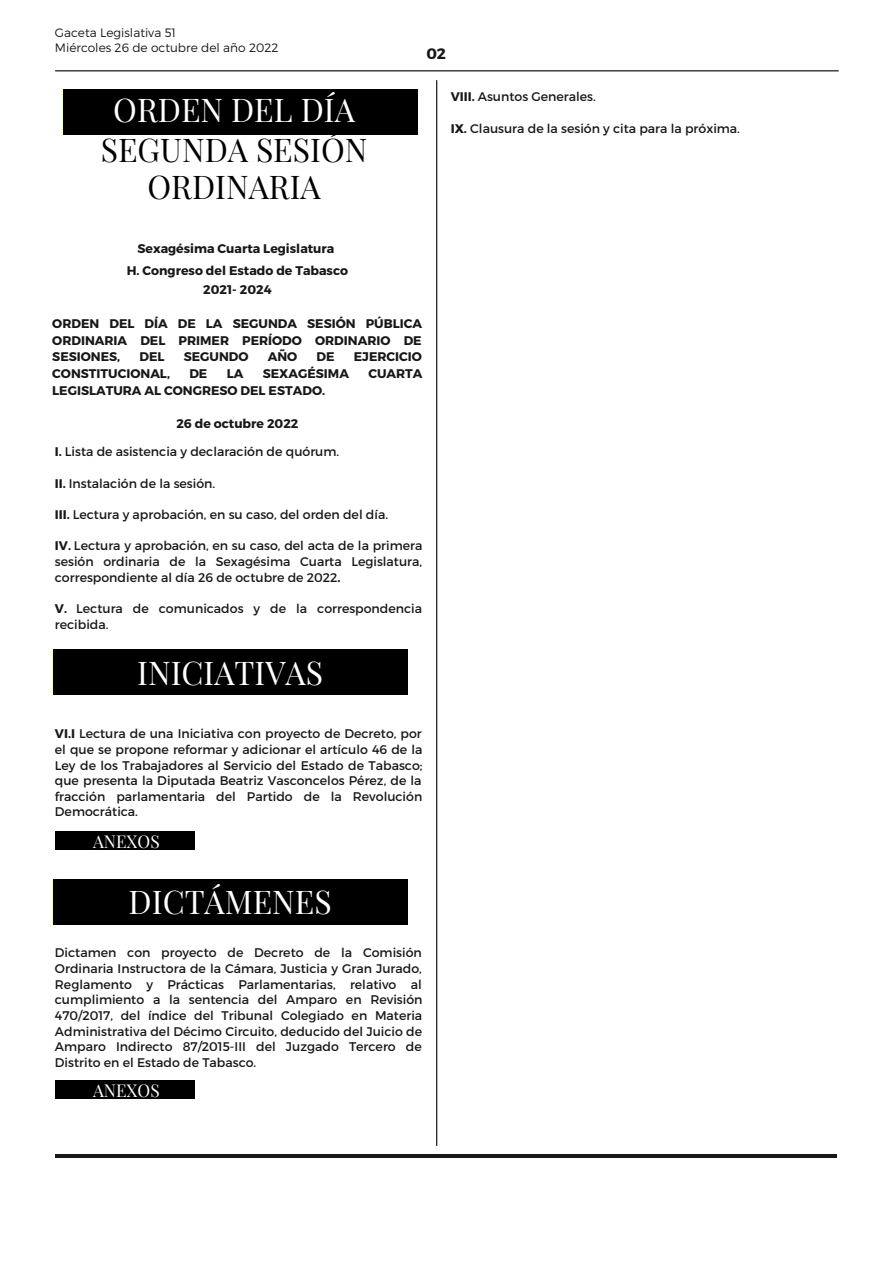
<style>
.page{position:relative;width:893px;height:1264px;background:#fff}
.page>*{position:absolute;margin:0;border:0;box-sizing:border-box;transform-origin:0 0}
.t1{font:32.1px "Playfair Display";color:#fff}
.t2{font:32.1px/37px "Playfair Display";color:#000;text-align:center}
.t3{font:17.25px "Playfair Display";color:#fff}
.t4{font:700 15.15px "Montserrat";color:#181818}
.t5{font:12.45px/15.6px "Montserrat";color:#181818;text-align:justify}
.t6{font:700 12.45px/16.6px "Montserrat";color:#181818;text-align:center}
.t7{font:300 12.15px/15.1px "Montserrat";color:#181818}
.s1{font-weight:700}
</style>
<div class="page">
<hr style="left:436px;top:80px;width:1px;height:1065px;background:#000">
<hr style="left:55px;top:1154px;width:782px;height:3px;background:#181818">
<div style="left:63px;top:90px;width:354px;height:45px;background:#000"></div>
<hr style="left:55px;top:70px;width:783px;height:1px;background:#000">
<div style="left:53px;top:649px;width:354px;height:45px;background:#000"></div>
<div style="left:55px;top:1080px;width:139px;height:18px;background:#000"></div>
<div style="left:55px;top:831px;width:139px;height:18px;background:#000"></div>
<div style="left:53px;top:879px;width:354px;height:45px;background:#000"></div>
<p class="t7" style="left:55px;top:25px;width:225px">Gaceta Legislativa 51<br>Miércoles 26 de octubre del año 2022</p>
<h1 class="t1" style="left:113px;top:87px;width:243px">ORDEN DEL DÍA</h1>
<h1 class="t2" style="left:101px;top:130px;width:268px">SEGUNDA SESIÓN<br>ORDINARIA</h1>
<p class="t4" style="left:426px;top:43px;width:21px">02</p>
<p class="t5" style="left:451px;top:89px;width:147px"><span class="s1">VIII.</span> Asuntos Generales.</p>
<p class="t5" style="left:451px;top:120px;width:291px"><span class="s1">IX.</span> Clausura de la sesión y cita para la próxima.</p>
<p class="t6" style="left:127px;top:237px;width:223px;line-height:21.9px">Sexagésima Cuarta Legislatura<br>H. Congreso del Estado de Tabasco</p>
<p class="t6" style="left:203px;top:281px;width:70px">2021- 2024</p>
<p class="t6" style="left:52px;top:314px;width:371px;text-align:justify">ORDEN DEL DÍA DE LA SEGUNDA SESIÓN PÚBLICA ORDINARIA DEL PRIMER PERÍODO ORDINARIO DE SESIONES,</p>
<p class="t6" style="left:139px;top:348px;width:27px">DEL</p>
<p class="t6" style="left:184px;top:348px;width:66px">SEGUNDO</p>
<p class="t6" style="left:268px;top:348px;width:31px">AÑO</p>
<p class="t6" style="left:316px;top:348px;width:20px">DE</p>
<p class="t6" style="left:354px;top:348px;width:70px">EJERCICIO</p>
<p class="t6" style="left:52px;top:364px;width:119px">CONSTITUCIONAL,</p>
<p class="t6" style="left:189px;top:364px;width:20px">DE</p>
<p class="t6" style="left:227px;top:364px;width:18px">LA</p>
<p class="t6" style="left:263px;top:364px;width:88px">SEXAGÉSIMA</p>
<p class="t6" style="left:368px;top:364px;width:56px">CUARTA</p>
<p class="t6" style="left:52px;top:381px;width:274px">LEGISLATURA AL CONGRESO DEL ESTADO.</p>
<p class="t6" style="left:176px;top:415px;width:123px">26 de octubre 2022</p>
<p class="t5" style="left:55px;top:443px;width:286px"><span class="s1">I.</span> Lista de asistencia y declaración de quórum.</p>
<p class="t5" style="left:55px;top:475px;width:162px"><span class="s1">II.</span> Instalación de la sesión.</p>
<p class="t5" style="left:55px;top:506px;width:334px"><span class="s1">III.</span> Lectura y aprobación, en su caso, del orden del día.</p>
<p class="t5" style="left:55px;top:537px;width:369px"><span class="s1">IV.</span> Lectura y aprobación, en su caso, del acta de la primera sesión ordinaria de la Sexagésima Cuarta Legislatura, correspondiente al día 26 de octubre de 2022<span class="s1">.</span></p>
<p class="t5" style="left:55px;top:600px;width:368px"><span class="s1">V.</span> Lectura de comunicados y de la correspondencia recibida.</p>
<h1 class="t1" style="left:137px;top:650px;width:187px">INICIATIVAS</h1>
<p class="t5" style="left:55px;top:725px;width:369px"><span class="s1">VI.I</span> Lectura de una Iniciativa con proyecto de Decreto, por el que se propone reformar y adicionar el artículo 46 de la Ley de los Trabajadores al Servicio del Estado de Tabasco; que presenta la Diputada Beatriz Vasconcelos Pérez, de la fracción parlamentaria del Partido de la Revolución Democrática.</p>
<h2 class="t3" style="left:93px;top:829px;width:68px">ANEXOS</h2>
<h1 class="t1" style="left:129px;top:879px;width:204px">DICTÁMENES</h1>
<p class="t5" style="left:55px;top:944px;width:369px">Dictamen con proyecto de Decreto de la Comisión Ordinaria Instructora de la Cámara, Justicia y Gran Jurado, Reglamento y Prácticas Parlamentarias, relativo al cumplimiento a la sentencia del Amparo en Revisión 470/2017, del índice del Tribunal Colegiado en Materia Administrativa del Décimo Circuito, deducido del Juicio de Amparo Indirecto 87/2015-III del Juzgado Tercero de Distrito en el Estado de Tabasco.</p>
<h2 class="t3" style="left:93px;top:1078px;width:68px">ANEXOS</h2>
</div>
